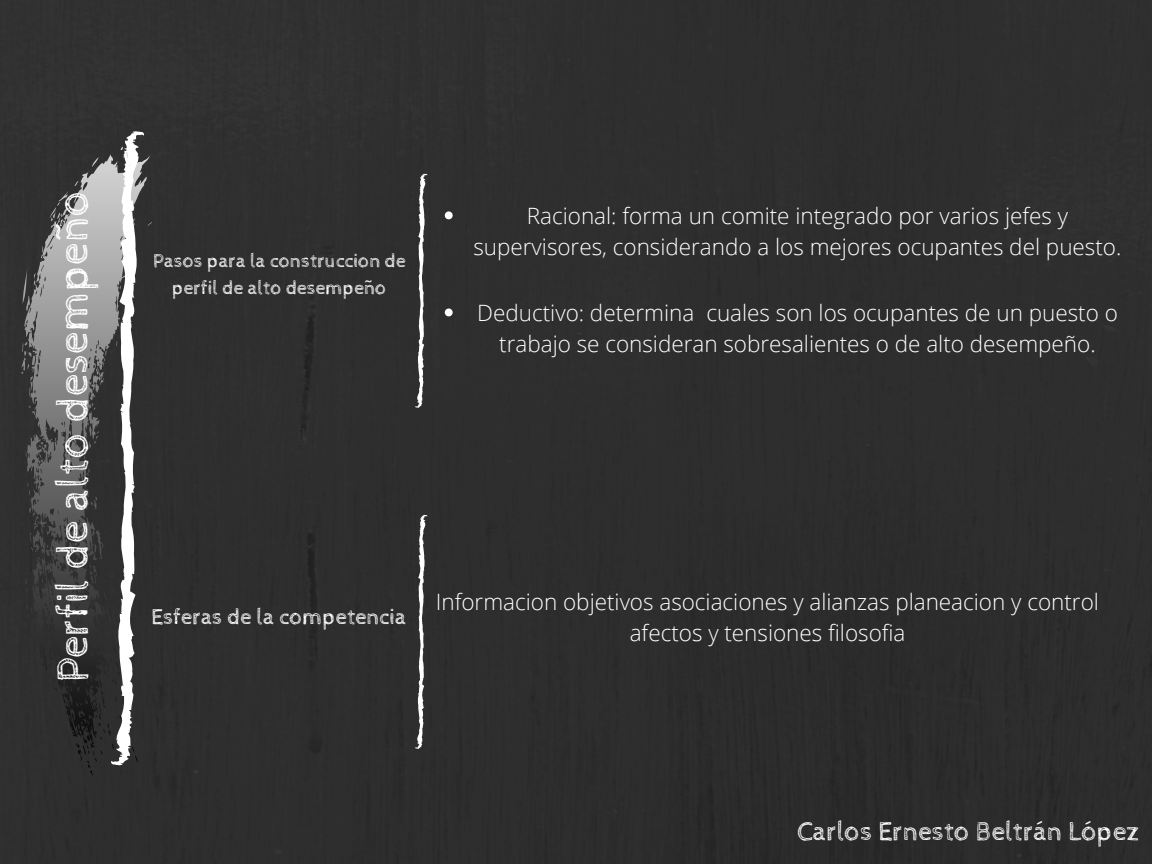
<style>
.page{position:relative;width:1152px;height:864px;background:#2e2e2e}
.page>*{position:absolute;margin:0;border:0;box-sizing:border-box;transform-origin:0 0}
.t1{font:45px "Cabin Sketch";color:#fff}
.t2{font:27px "Cabin Sketch";color:#fff}
.t3{font:300 22.5px/31.5px "Open Sans";color:#fff;text-align:center}
.t4{font:22.5px "Cabin Sketch";color:#fff}
.t5{font:19.5px/27px "Cabin Sketch";color:#fff;text-align:center}
</style>
<div class="page">
<svg style="left:21px;top:147px;width:131px;height:629px;background:#505050"></svg>
<svg style="left:111px;top:130px;width:33px;height:636px"></svg>
<svg style="left:415px;top:173px;width:13px;height:235px"></svg>
<svg style="left:445px;top:211px;width:8px;height:8px"></svg>
<svg style="left:445px;top:309px;width:8px;height:7px"></svg>
<svg style="left:415px;top:515px;width:13px;height:234px"></svg>
<h1 class="t1" style="left:48px;top:683px;width:494px;rotate:-90deg">Perfil de alto desempeño</h1>
<p class="t5" style="left:153px;top:247px;width:254px">Pasos para la construccion de perfil de alto desempeño</p>
<p class="t3" style="left:473px;top:199px;width:649px">Racional: forma un comite integrado por varios jefes y supervisores, considerando a los mejores ocupantes del puesto.</p>
<p class="t3" style="left:477px;top:296px;width:642px">Deductivo: determina cuales son los ocupantes de un puesto o trabajo se consideran sobresalientes o de alto desempeño.</p>
<p class="t4" style="left:151px;top:604px;width:256px">Esferas de la competencia</p>
<p class="t3" style="left:436px;top:585px;width:665px">Informacion objetivos asociaciones y alianzas planeacion y control afectos y tensiones filosofia</p>
<p class="t2" style="left:798px;top:816px;width:344px">Carlos Ernesto Beltrán López</p>
</div>
